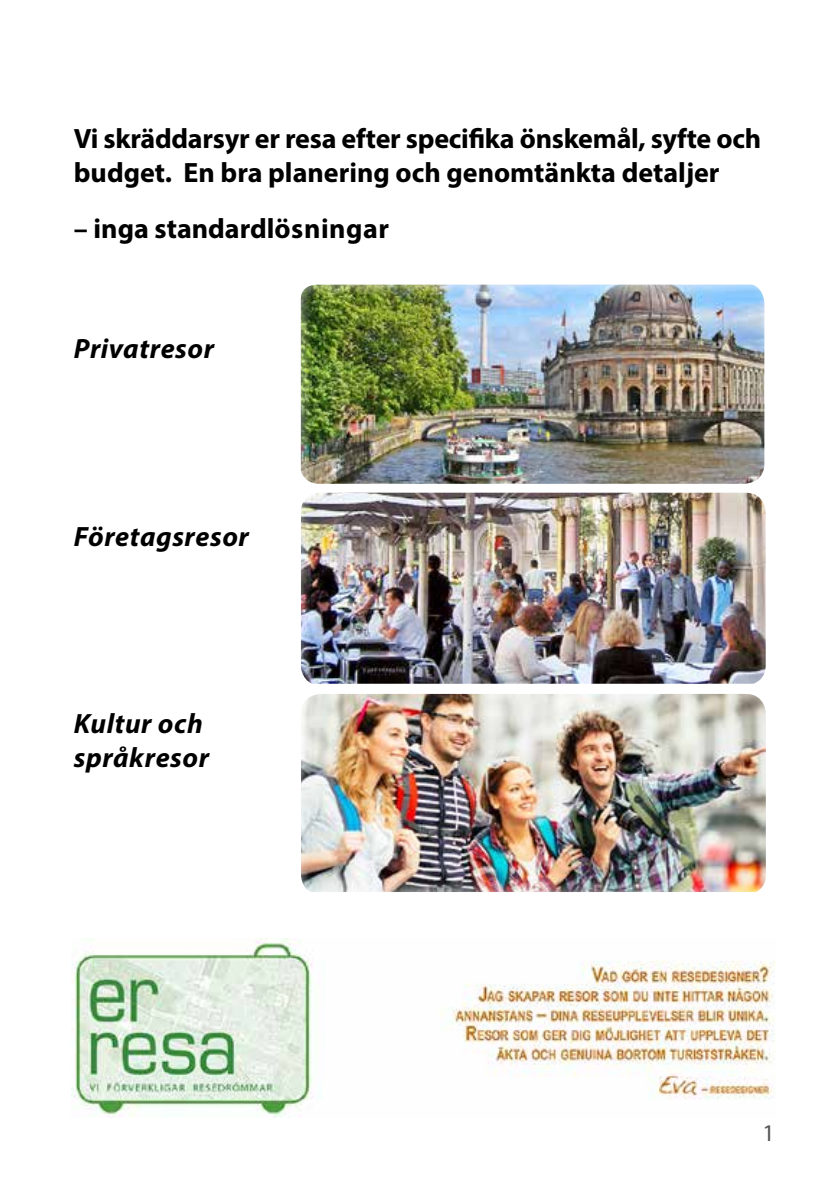
<style>
.page{position:relative;width:840px;height:1191px;background:#fff}
.page>*{position:absolute;margin:0;border:0;box-sizing:border-box;transform-origin:0 0}
.t1{font:700 28px/33.6px "Myriad Pro";color:#000}
.t2{font:italic 700 28px/33.6px "Myriad Pro";letter-spacing:.02em;color:#000}
.t3{font:24px "Myriad Pro";color:#575756}
</style>
<div class="page">
<img style="left:71px;top:938px;width:703px;height:179px">
<div style="left:277px;top:262px;width:512px;height:652px;background:#fff;opacity:.75"></div>
<p class="t1" style="left:74px;top:121px;width:688px">Vi skräddarsyr er resa efter specifika önskemål, syfte och budget. En bra planering och genomtänkta detaljer</p>
<p class="t1" style="left:74px;top:210px;width:316px">– inga standardlösningar</p>
<p class="t2" style="left:74px;top:331px;width:142px">Privatresor</p>
<p class="t2" style="left:74px;top:518px;width:176px">Företagsresor</p>
<p class="t2" style="left:74px;top:706px;width:137px">Kultur och språkresor</p>
<p class="t3" style="left:762px;top:1118px;width:14px">1</p>
</div>
